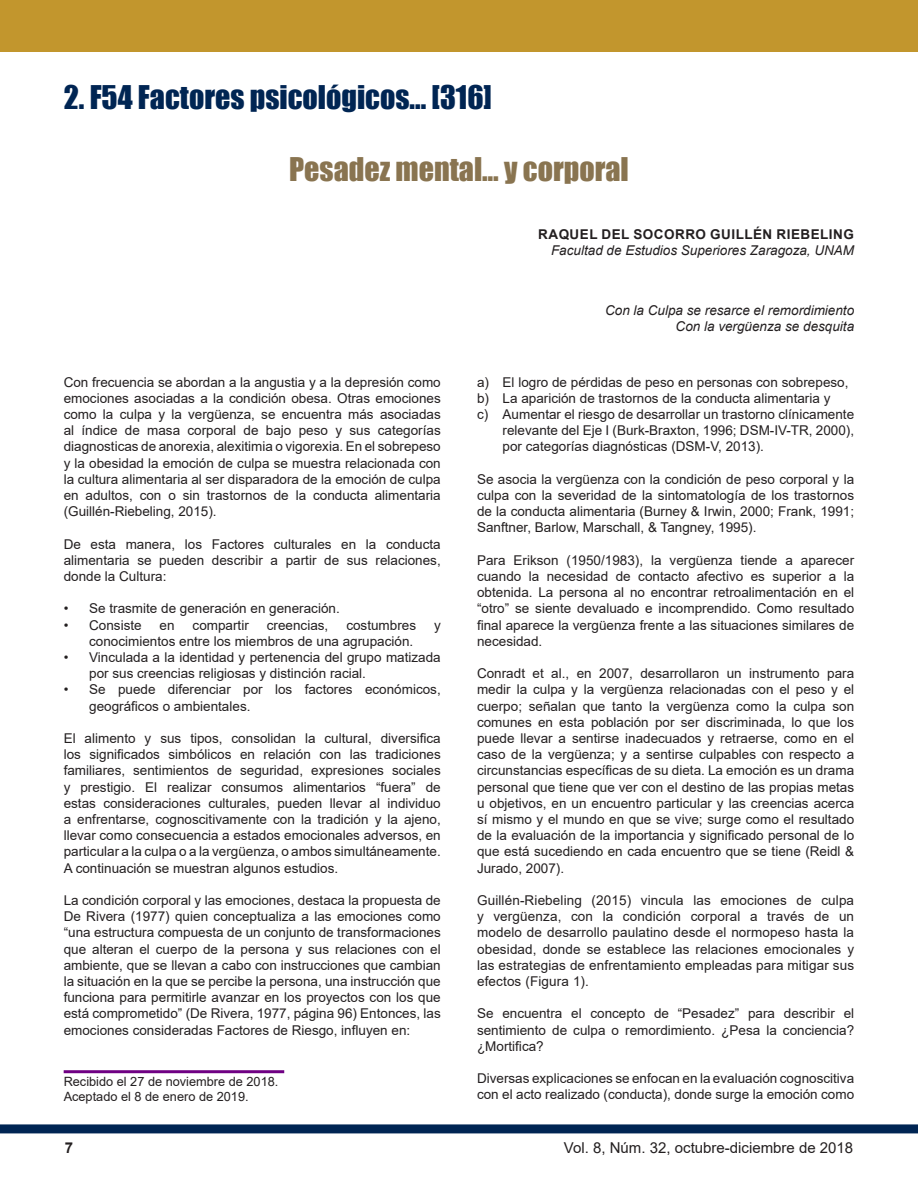
<style>
.page{position:relative;width:918px;height:1188px;background:#fff}
.page>*{position:absolute;margin:0;border:0;box-sizing:border-box;transform-origin:0 0}
.t1{font:30px "Impact";color:#002553}
.t2{font:30px "Impact";color:#897450}
.t3{font:15px "Arial";color:#231f20}
.t4{font:700 15px "Arial";color:#231f20}
.t5{font:13.5px/16.2px "Arial";color:#231f20;text-align:justify}
.t6{font:italic 13.5px "Arial";color:#231f20}
.t7{font:700 13.5px "Arial";letter-spacing:.035em;color:#231f20}
.t8{font:12.75px "Arial";color:#231f20}
</style>
<div class="page">
<div style="left:0;top:1124px;width:918px;height:9px;background:#002553"></div>
<hr style="left:64px;top:1070px;width:220px;height:3px;background:#6f0083">
<div style="left:0;top:0;width:918px;height:51px;background:#c2962d"></div>
<p class="t1" style="left:64px;top:74px;width:430px">2. F54 Factores psicológicos... [316]</p>
<p class="t2" style="left:289px;top:146px;width:341px">Pesadez mental… y corporal</p>
<p class="t7" style="left:538px;top:224px;width:317px">RAQUEL DEL SOCORRO GUILLÉN RIEBELING</p>
<p class="t6" style="left:551px;top:241px;width:305px">Facultad de Estudios Superiores Zaragoza, UNAM</p>
<p class="t5" style="left:64px;top:374px;width:379px">Con frecuencia se abordan a la angustia y a la depresión como emociones asociadas a la condición obesa. Otras emociones como la culpa y la vergüenza, se encuentra más asociadas al índice de masa corporal de bajo peso y sus categorías diagnosticas de anorexia, alexitimia o vigorexia. En el sobrepeso y la obesidad la emoción de culpa se muestra relacionada con la cultura alimentaria al ser disparadora de la emoción de culpa en adultos, con o sin trastornos de la conducta alimentaria (Guillén-Riebeling, 2015).</p>
<p class="t5" style="left:64px;top:536px;width:379px">De esta manera, los Factores culturales en la conducta alimentaria se pueden describir a partir de sus relaciones, donde la Cultura:</p>
<p class="t5" style="left:64px;top:600px;width:278px">• Se trasmite de generación en generación.</p>
<p class="t5" style="left:64px;top:617px;width:80px">• Consiste</p>
<p class="t5" style="left:160px;top:617px;width:17px">en</p>
<p class="t5" style="left:193px;top:617px;width:58px">compartir</p>
<p class="t5" style="left:267px;top:617px;width:63px">creencias,</p>
<p class="t5" style="left:346px;top:617px;width:71px">costumbres</p>
<p class="t5" style="left:434px;top:617px;width:8px">y</p>
<p class="t5" style="left:89px;top:633px;width:326px">conocimientos entre los miembros de una agrupación.</p>
<p class="t5" style="left:89px;top:649px;width:353px;text-indent:-26px">• Vinculada a la identidad y pertenencia del grupo matizada por sus creencias religiosas y distinción racial.</p>
<p class="t5" style="left:89px;top:681px;width:353px;text-indent:-26px">• Se puede diferenciar por los factores económicos, geográficos o ambientales.</p>
<p class="t5" style="left:64px;top:730px;width:379px">El alimento y sus tipos, consolidan la cultural, diversifica los significados simbólicos en relación con las tradiciones familiares, sentimientos de seguridad, expresiones sociales y prestigio. El realizar consumos alimentarios “fuera” de estas consideraciones culturales, pueden llevar al individuo a enfrentarse, cognoscitivamente con la tradición y la ajeno, llevar como consecuencia a estados emocionales adversos, en particular a la culpa o a la vergüenza, o ambos simultáneamente.<br>A continuación se muestran algunos estudios.</p>
<p class="t5" style="left:64px;top:892px;width:379px">La condición corporal y las emociones, destaca la propuesta de De Rivera (1977) quien conceptualiza a las emociones como “una estructura compuesta de un conjunto de transformaciones que alteran el cuerpo de la persona y sus relaciones con el ambiente, que se llevan a cabo con instrucciones que cambian la situación en la que se percibe la persona, una instrucción que funciona para permitirle avanzar en los proyectos con los que está comprometido” (De Rivera, 1977, página 96) Entonces, las emociones consideradas Factores de Riesgo, influyen en:</p>
<p class="t8" style="left:64px;top:1073px;width:216px">Recibido el 27 de noviembre de 2018.</p>
<p class="t8" style="left:64px;top:1088px;width:187px">Aceptado el 8 de enero de 2019.</p>
<p class="t6" style="left:605px;top:301px;width:251px">Con la Culpa se resarce el remordimiento</p>
<p class="t6" style="left:676px;top:317px;width:180px">Con la vergüenza se desquita</p>
<p class="t5" style="left:477px;top:374px;width:373px">a) El logro de pérdidas de peso en personas con sobrepeso,</p>
<p class="t5" style="left:477px;top:390px;width:355px">b) La aparición de trastornos de la conducta alimentaria y</p>
<p class="t5" style="left:503px;top:406px;width:353px;text-indent:-26px">c) Aumentar el riesgo de desarrollar un trastorno clínicamente relevante del Eje I (Burk-Braxton, 1996; DSM-IV-TR, 2000), por categorías diagnósticas (DSM-V, 2013).</p>
<p class="t5" style="left:477px;top:471px;width:379px">Se asocia la vergüenza con la condición de peso corporal y la culpa con la severidad de la sintomatología de los trastornos de la conducta alimentaria (Burney &amp; Irwin, 2000; Frank, 1991; Sanftner, Barlow, Marschall, &amp; Tangney, 1995).</p>
<p class="t5" style="left:477px;top:552px;width:379px">Para Erikson (1950/1983), la vergüenza tiende a aparecer cuando la necesidad de contacto afectivo es superior a la obtenida. La persona al no encontrar retroalimentación en el “otro” se siente devaluado e incomprendido. Como resultado final aparece la vergüenza frente a las situaciones similares de necesidad.</p>
<p class="t5" style="left:477px;top:665px;width:379px">Conradt et al., en 2007, desarrollaron un instrumento para medir la culpa y la vergüenza relacionadas con el peso y el cuerpo; señalan que tanto la vergüenza como la culpa son comunes en esta población por ser discriminada, lo que los puede llevar a sentirse inadecuados y retraerse, como en el caso de la vergüenza; y a sentirse culpables con respecto a circunstancias específicas de su dieta. La emoción es un drama personal que tiene que ver con el destino de las propias metas u objetivos, en un encuentro particular y las creencias acerca sí mismo y el mundo en que se vive; surge como el resultado de la evaluación de la importancia y significado personal de lo que está sucediendo en cada encuentro que se tiene (Reidl &amp; Jurado, 2007).</p>
<p class="t5" style="left:477px;top:892px;width:379px">Guillén-Riebeling (2015) vincula las emociones de culpa y vergüenza, con la condición corporal a través de un modelo de desarrollo paulatino desde el normopeso hasta la obesidad, donde se establece las relaciones emocionales y las estrategias de enfrentamiento empleadas para mitigar sus efectos (Figura 1).</p>
<p class="t5" style="left:477px;top:1005px;width:379px">Se encuentra el concepto de “Pesadez” para describir el sentimiento de culpa o remordimiento. ¿Pesa la conciencia? ¿Mortifica?</p>
<p class="t5" style="left:477px;top:1070px;width:379px">Diversas explicaciones se enfocan en la evaluación cognoscitiva con el acto realizado (conducta), donde surge la emoción como</p>
<p class="t4" style="left:65px;top:1137px;width:10px">7</p>
<p class="t3" style="left:564px;top:1137px;width:291px">Vol. 8, Núm. 32, octubre-diciembre de 2018</p>
</div>
